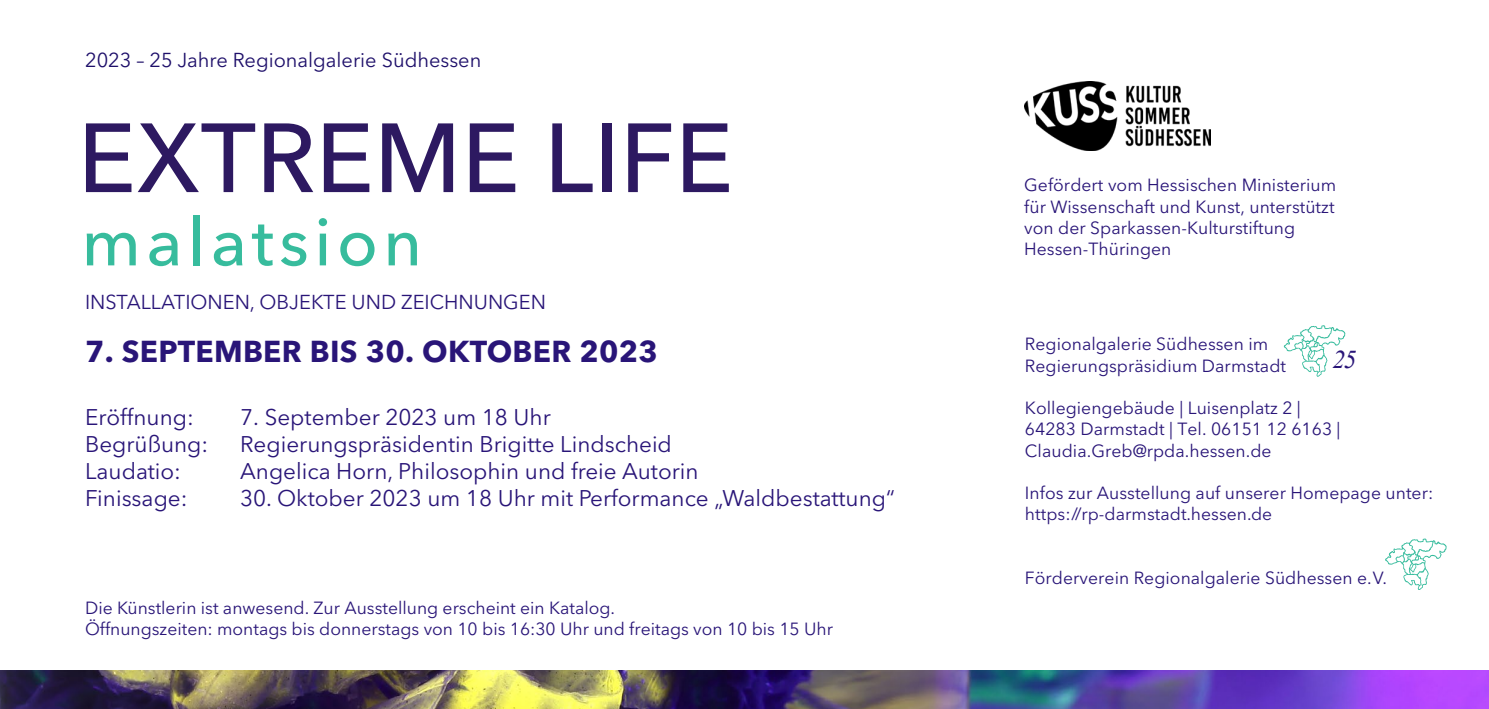
<style>
.page{position:relative;width:1489px;height:709px;background:#fff}
.page>*{position:absolute;margin:0;border:0;box-sizing:border-box;transform-origin:0 0}
.t1{font:500 97px "Avenir Next LT Pro";color:#2d1961}
.t2{font:500 67px "Avenir Next LT Pro";letter-spacing:.08em;color:#37bc9d}
.t3{font:700 30px "Avenir Next LT Pro";letter-spacing:.01em;color:#291578}
.t4{font:italic 25.75px "Times New Roman";color:#291578}
.t5{font:22.5px "Avenir Next LT Pro";color:#291578}
.t6{font:20px "Avenir Next LT Pro";color:#1e0f6a}
.t7{font:20px "Avenir Next LT Pro";color:#291578}
.t8{font:17.5px/21.2px "Avenir Next LT Pro";letter-spacing:.005em;color:#291578}
</style>
<div class="page">
<svg style="left:1283px;top:325px;width:62px;height:51px"></svg>
<svg style="left:1385px;top:538px;width:61px;height:52px"></svg>
<img style="left:1024px;top:82px;width:186px;height:68px">
<img style="left:0;top:670px;width:1488px;height:39px">
<p class="t6" style="left:85px;top:48px;width:398px">2023 – 25 Jahre Regionalgalerie Südhessen</p>
<h1 class="t1" style="left:78px;top:100px;width:657px">EXTREME LIFE</h1>
<h2 class="t2" style="left:81px;top:202px;width:342px">malatsion</h2>
<p class="t7" style="left:85px;top:290px;width:462px">INSTALLATIONEN, OBJEKTE UND ZEICHNUNGEN</p>
<h3 class="t3" style="left:85px;top:333px;width:574px">7. SEPTEMBER BIS 30. OKTOBER 2023</h3>
<p class="t5" style="left:85px;top:404px;width:110px">Eröffnung:</p>
<p class="t5" style="left:240px;top:404px;width:312px">7. September 2023 um 18 Uhr</p>
<p class="t5" style="left:85px;top:431px;width:125px">Begrüßung:</p>
<p class="t5" style="left:240px;top:431px;width:433px">Regierungspräsidentin Brigitte Lindscheid</p>
<p class="t5" style="left:85px;top:458px;width:97px">Laudatio:</p>
<p class="t5" style="left:240px;top:458px;width:460px">Angelica Horn, Philosophin und freie Autorin</p>
<p class="t5" style="left:85px;top:485px;width:104px">Finissage:</p>
<p class="t5" style="left:240px;top:485px;width:656px">30. Oktober 2023 um 18 Uhr mit Performance „Waldbestattung“</p>
<p class="t8" style="left:85px;top:597px;width:749px">Die Künstlerin ist anwesend. Zur Ausstellung erscheint ein Katalog.<br>Öffnungszeiten: montags bis donnerstags von 10 bis 16:30 Uhr und freitags von 10 bis 15 Uhr</p>
<p class="t8" style="left:1024px;top:175px;width:313px">Gefördert vom Hessischen Ministerium für Wissenschaft und Kunst, unterstützt von der Sparkassen-Kulturstiftung Hessen-Thüringen</p>
<p class="t8" style="left:1024px;top:334px;width:262px">Regionalgalerie Südhessen im<br>Regierungspräsidium Darmstadt</p>
<p class="t8" style="left:1024px;top:397px;width:317px">Kollegiengebäude | Luisenplatz 2 |<br>64283 Darmstadt | Tel. 06151 12 6163 |<br>Claudia.Greb@rpda.hessen.de</p>
<p class="t8" style="left:1024px;top:482px;width:410px">Infos zur Ausstellung auf unserer Homepage unter: https://rp-darmstadt.hessen.de</p>
<h3 class="t4" style="left:1332px;top:341px;width:26px">25</h3>
<p class="t8" style="left:1024px;top:567px;width:363px">Förderverein Regionalgalerie Südhessen e.V.</p>
</div>
